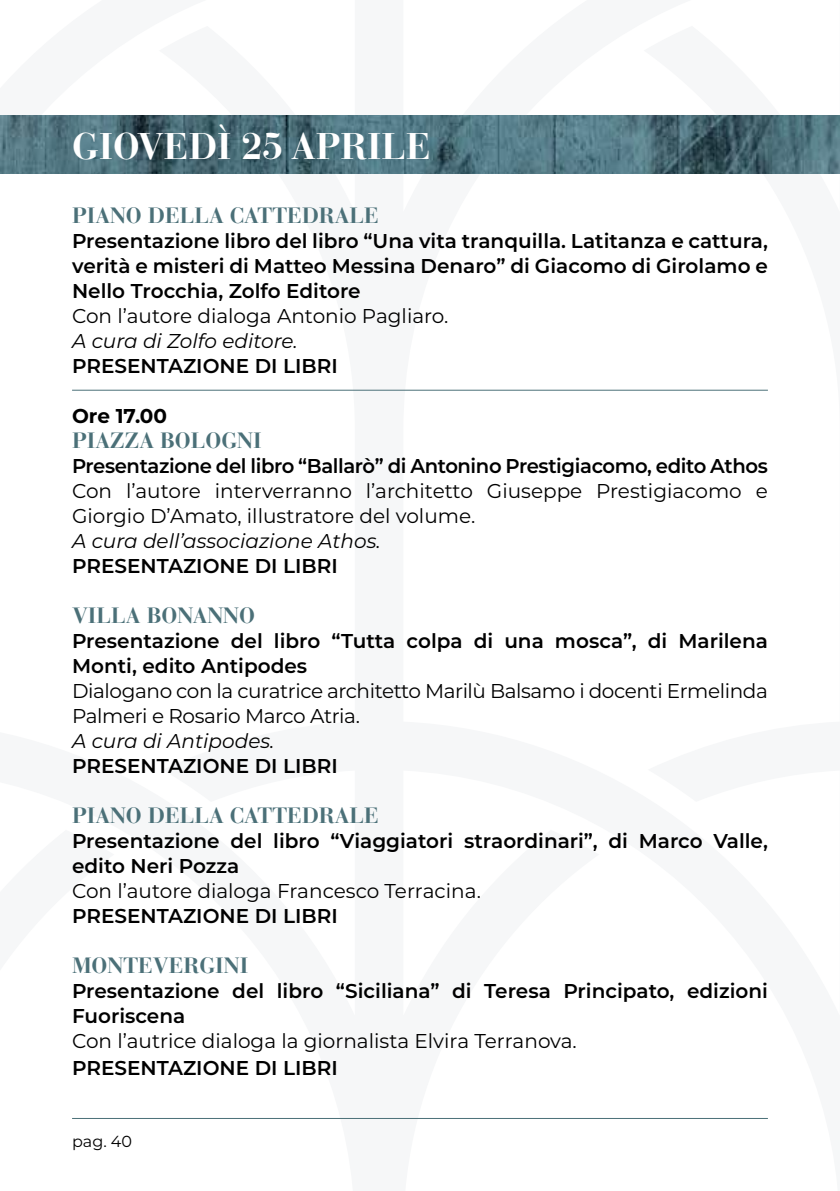
<style>
.page{position:relative;width:840px;height:1191px;background:#fff}
.page>*{position:absolute;margin:0;border:0;box-sizing:border-box;transform-origin:0 0}
.t1{font:700 36.8px "Bauer Bodoni Std";color:#fff}
.t2{font:700 22px "Bauer Bodoni Std";color:#4b7078}
.t3{font:600 20px/25px "Montserrat";color:#000}
.t4{font:20px/25px "Montserrat";color:#000}
.t5{font:20px/25px "Montserrat";letter-spacing:-.02em;color:#000}
.t6{font:italic 20px "Montserrat";color:#000}
.t7{font:600 20px "Montserrat";letter-spacing:-.02em;color:#000}
.t8{font:700 20px "Montserrat";color:#000}
.t9{font:16px "Montserrat";color:#000}
</style>
<div class="page">
<hr style="left:72px;top:1118px;width:695px;height:1px;background:#4b7078">
<hr style="left:72px;top:390px;width:695px;height:1px;background:#4b7078">
<svg style="left:0;top:116px;width:839px;height:58px;background:#4c6f7a"></svg>
<h1 class="t1" style="left:72px;top:124px;width:360px">GIOVEDÌ 25 APRILE</h1>
<p class="t2" style="left:72px;top:202px;width:308px">PIANO DELLA CATTEDRALE</p>
<p class="t3" style="left:72px;top:228px;width:697px;text-align:justify">Presentazione libro del libro “Una vita tranquilla. Latitanza e cattura, verità e misteri di Matteo Messina Denaro” di Giacomo di Girolamo e Nello Trocchia, Zolfo Editore</p>
<p class="t4" style="left:72px;top:303px;width:377px">Con l’autore dialoga Antonio Pagliaro.</p>
<p class="t6" style="left:72px;top:327px;width:227px">A cura di Zolfo editore.</p>
<p class="t3" style="left:72px;top:353px;width:267px">PRESENTAZIONE DI LIBRI</p>
<p class="t8" style="left:72px;top:402px;width:96px">Ore 17.00</p>
<p class="t2" style="left:72px;top:427px;width:191px">PIAZZA BOLOGNI</p>
<p class="t7" style="left:72px;top:452px;width:697px">Presentazione del libro “Ballarò” di Antonino Prestigiacomo, edito Athos</p>
<p class="t4" style="left:72px;top:478px;width:697px">Con l’autore interverranno l’architetto Giuseppe Prestigiacomo e<br>Giorgio D’Amato, illustratore del volume.</p>
<p class="t6" style="left:72px;top:527px;width:310px">A cura dell’associazione Athos.</p>
<p class="t3" style="left:72px;top:553px;width:267px">PRESENTAZIONE DI LIBRI</p>
<p class="t2" style="left:72px;top:602px;width:184px">VILLA BONANNO</p>
<p class="t3" style="left:72px;top:628px;width:697px">Presentazione del libro “Tutta colpa di una mosca”, di Marilena<br>Monti, edito Antipodes</p>
<p class="t5" style="left:72px;top:678px;width:697px">Dialogano con la curatrice architetto Marilù Balsamo i docenti Ermelinda<br>Palmeri e Rosario Marco Atria.</p>
<p class="t6" style="left:72px;top:727px;width:204px">A cura di Antipodes.</p>
<p class="t3" style="left:72px;top:753px;width:267px">PRESENTAZIONE DI LIBRI</p>
<p class="t2" style="left:72px;top:802px;width:308px">PIANO DELLA CATTEDRALE</p>
<p class="t3" style="left:72px;top:828px;width:697px">Presentazione del libro “Viaggiatori straordinari”, di Marco Valle, edito Neri Pozza</p>
<p class="t4" style="left:72px;top:878px;width:410px">Con l’autore dialoga Francesco Terracina.</p>
<p class="t3" style="left:72px;top:903px;width:267px">PRESENTAZIONE DI LIBRI</p>
<p class="t2" style="left:72px;top:952px;width:178px">MONTEVERGINI</p>
<p class="t3" style="left:72px;top:978px;width:697px">Presentazione del libro “Siciliana” di Teresa Principato, edizioni<br>Fuoriscena</p>
<p class="t4" style="left:72px;top:1028px;width:506px">Con l’autrice dialoga la giornalista Elvira Terranova.</p>
<p class="t3" style="left:72px;top:1054px;width:267px">PRESENTAZIONE DI LIBRI</p>
<p class="t9" style="left:72px;top:1130px;width:61px">pag. 40</p>
</div>
